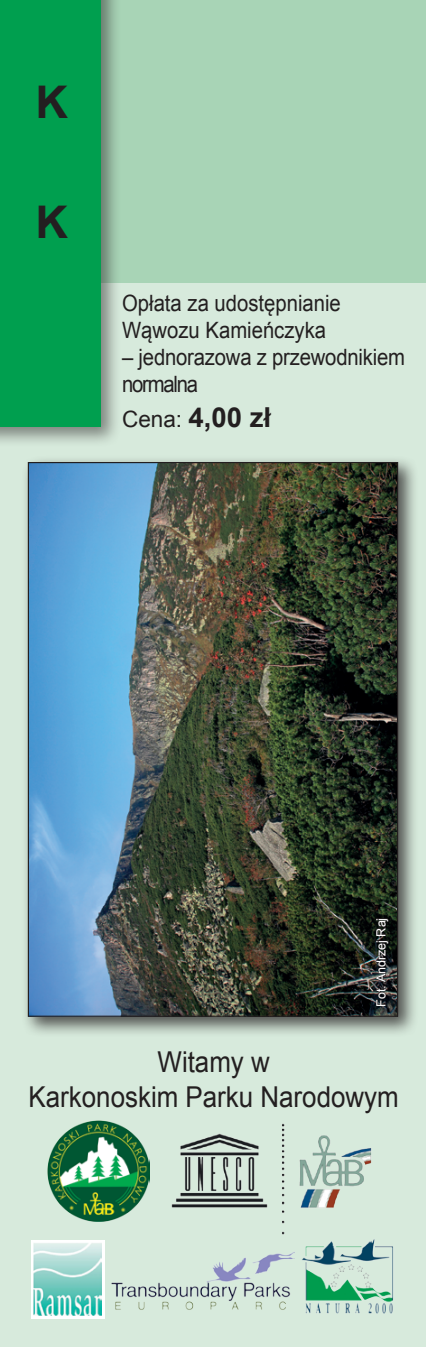
<style>
.page{position:relative;width:426px;height:1347px;background:#fff}
.page>*{position:absolute;margin:0;border:0;box-sizing:border-box;transform-origin:0 0}
.t1{font:700 45px "Arial";color:#231f20}
.t2{font:28.75px/34.5px "Arial";color:#231f20;text-align:center;scale:.9 1}
.t3{font:700 27.5px "Arial";color:#231f20}
.t4{font:22.5px/27px "Arial";color:#231f20;scale:.9 1}
.t5{font:12.5px "Arial";color:#fff}
.s1{font-weight:400;font-size:22.5px}
</style>
<div class="page">
<div style="left:0;top:0;width:425px;height:1346px;background:#d7eadc"></div>
<div style="left:0;top:0;width:425px;height:282px;background:#a8d4b6"></div>
<img style="left:302px;top:1239px;width:91px;height:75px">
<img style="left:47px;top:1120px;width:102px;height:101px">
<svg style="left:31px;top:1240px;width:73px;height:78px"></svg>
<img style="left:34px;top:1242px;width:68px;height:73px">
<img style="left:111px;top:1252px;width:183px;height:58px">
<div style="left:0;top:0;width:121px;height:448px;background:#231f20;opacity:.5"></div>
<div style="left:0;top:0;width:101px;height:427px;background:#009f4f"></div>
<div style="left:21px;top:455px;width:397px;height:582px;background:#231f20;opacity:.75"></div>
<img style="left:30px;top:464px;width:365px;height:550px">
<svg style="left:373px;top:917px;width:15px;height:89px"></svg>
<img style="left:171px;top:1123px;width:201px;height:112px">
<h1 class="t1" style="left:36px;top:72px;width:34px">K</h1>
<h1 class="t1" style="left:36px;top:192px;width:34px">K</h1>
<p class="t4" style="left:122px;top:290px;width:244px">Opłata za udostępnianie<br>Wąwozu Kamieńczyka</p>
<p class="t4" style="left:122px;top:344px;width:315px">– jednorazowa z przewodnikiem normalna</p>
<p class="t3" style="left:122px;top:399px;width:150px"><span class="s1">Cena:</span> 4,00 zł</p>
<p class="t5" style="left:372px;top:1006px;width:91px;rotate:-90deg">Fot. Andrzej Raj</p>
<p class="t2" style="left:29px;top:1045px;width:412px">Witamy w<br>Karkonoskim Parku Narodowym</p>
</div>
